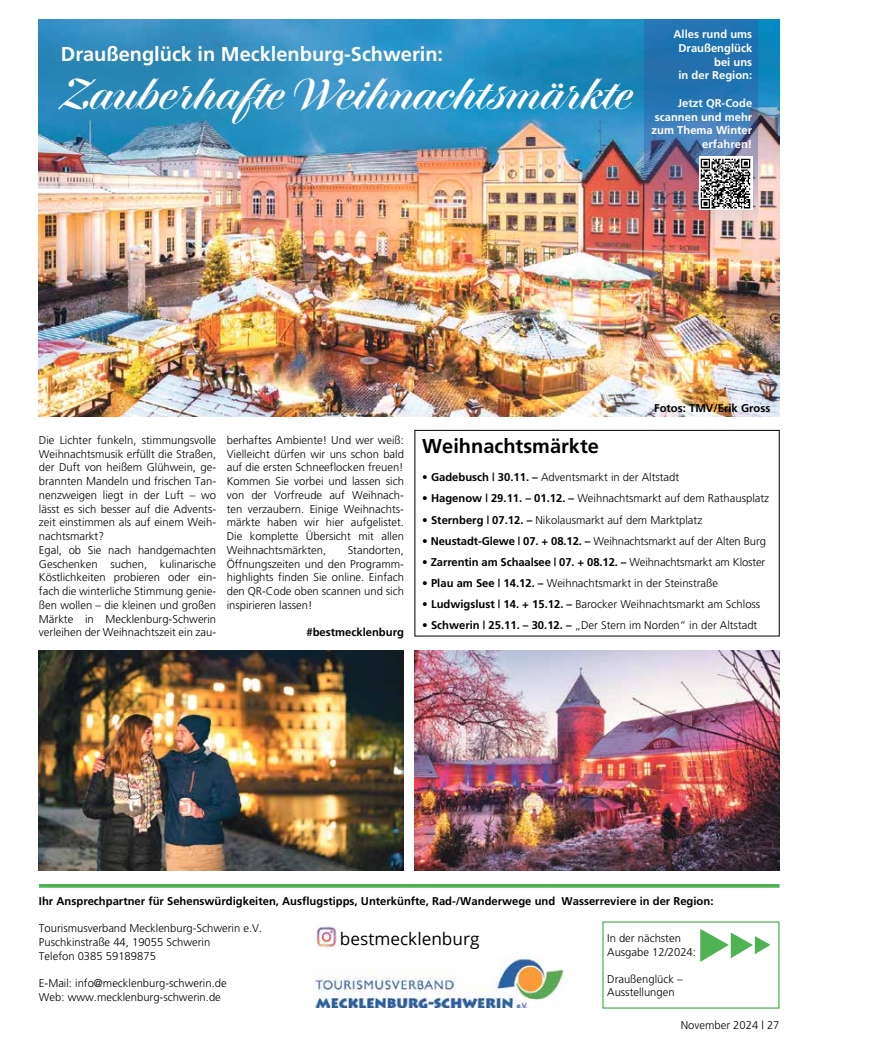
<style>
.page{position:relative;width:877px;height:1049px;background:#fff}
.page>*{position:absolute;margin:0;border:0;box-sizing:border-box;transform-origin:0 0}
.t1{font:600 39.38px "Dunhill Script";color:#fff}
.t2{font:700 20px "Frutiger";color:#fff}
.t3{font:700 20px "Frutiger";color:#000}
.t4{font:17.25px "Open Sans";color:#000}
.t5{font:300 11.25px/13.8px "Frutiger";color:#000}
.t6{font:700 11.25px "Frutiger";color:#000}
.t7{font:700 11.25px/13.8px "Frutiger";color:#fff;text-align:right}
.s1{font-weight:700}
.s2{font-weight:300}
</style>
<div class="page">
<img style="left:314px;top:956px;width:250px;height:52px">
<img style="left:316px;top:926px;width:21px;height:22px">
<svg style="left:39px;top:884px;width:741px;height:4px;background:#5bb65d"></svg>
<div style="left:602px;top:921px;width:178px;height:88px;border:1px solid #51b253"></div>
<svg style="left:700px;top:929px;width:70px;height:33px"></svg>
<img style="left:39px;top:19px;width:741px;height:397px">
<div style="left:415px;top:430px;width:365px;height:206px;border:1px solid #000"></div>
<img style="left:39px;top:650px;width:365px;height:220px">
<img style="left:415px;top:650px;width:365px;height:220px">
<img style="left:645px;top:19px;width:113px;height:213px">
<img style="left:699px;top:157px;width:53px;height:53px">
<h2 class="t2" style="left:61px;top:42px;width:384px">Draußenglück in Mecklenburg-Schwerin:</h2>
<h1 class="t1" style="left:58px;top:67px;width:576px">Zauberhafte Weihnachtsmärkte</h1>
<p class="t7" style="left:673px;top:27px;width:80px">Alles rund ums<br>Draußenglück bei uns<br>in der Region:</p>
<p class="t7" style="left:652px;top:96px;width:102px">Jetzt QR-Code scannen und mehr zum Thema Winter erfahren!</p>
<p class="t6" style="left:654px;top:401px;width:118px">Fotos: TMV/Erik Gross</p>
<p class="t5" style="left:39px;top:433px;width:179px">Die Lichter funkeln, stimmungsvolle Weihnachtsmusik erfüllt die Straßen, der Duft von heißem Glühwein, ge&shy;brannten Mandeln und frischen Tan&shy;nenzweigen liegt in der Luft – wo lässt es sich besser auf die Advents&shy;zeit einstimmen als auf einem Weih&shy;nachtsmarkt?<br>Egal, ob Sie nach handgemachten Geschenken suchen, kulinarische Köstlichkeiten probieren oder ein&shy;fach die winterliche Stimmung genie&shy;ßen wollen – die kleinen und großen Märkte in Mecklenburg-Schwerin verleihen der Weihnachtszeit ein zau-</p>
<p class="t5" style="left:227px;top:433px;width:179px;text-align:justify">berhaftes Ambiente! Und wer weiß:<br>Vielleicht dürfen wir uns schon bald auf die ersten Schneeflocken freuen!<br>Kommen Sie vorbei und lassen sich von der Vorfreude auf Weihnach&shy;ten verzaubern. Einige Weihnachts&shy;märkte haben wir hier aufgelistet.<br>Die komplette Übersicht mit allen Weihnachtsmärkten,</p>
<p class="t5" style="left:227px;top:543px;width:179px;text-align:justify;text-indent:121px">Standorten, Öffnungszeiten und den Programm&shy;highlights finden Sie online. Einfach den QR-Code oben scannen und sich inspirieren lassen!</p>
<p class="t6" style="left:306px;top:626px;width:99px">#bestmecklenburg</p>
<h2 class="t3" style="left:422px;top:435px;width:178px">Weihnachtsmärkte</h2>
<p class="t5" style="left:422px;top:471px;width:258px"><span class="s1">• Gadebusch | 30.11. –</span> Adventsmarkt in der Altstadt</p>
<p class="t5" style="left:422px;top:492px;width:348px"><span class="s1">• Hagenow | 29.11. – 01.12. –</span> Weihnachtsmarkt auf dem Rathausplatz</p>
<p class="t5" style="left:422px;top:513px;width:282px"><span class="s1">• Sternberg | 07.12. –</span> Nikolausmarkt auf dem Marktplatz</p>
<p class="t5" style="left:422px;top:534px;width:345px"><span class="s1">• Neustadt-Glewe | 07. + 08.12. –</span> Weihnachtsmarkt auf der Alten Burg</p>
<p class="t6" style="left:422px;top:555px;width:345px">• Zarrentin am Schaalsee | 07. + 08.12. – <span class="s2">Weihnachtsmarkt am Kloster</span></p>
<p class="t5" style="left:422px;top:576px;width:297px"><span class="s1">• Plau am See | 14.12. –</span> Weihnachtsmarkt in der Steinstraße</p>
<p class="t5" style="left:422px;top:597px;width:340px"><span class="s1">• Ludwigslust | 14. + 15.12. –</span> Barocker Weihnachtsmarkt am Schloss</p>
<p class="t5" style="left:422px;top:618px;width:337px"><span class="s1">• Schwerin | 25.11. – 30.12. –</span> „Der Stern im Norden“ in der Altstadt</p>
<p class="t6" style="left:39px;top:894px;width:676px">Ihr Ansprechpartner für Sehenswürdigkeiten, Ausflugstipps, Unterkünfte, Rad-/Wanderwege und Wasserreviere in der Region:</p>
<p class="t5" style="left:39px;top:921px;width:225px">Tourismusverband Mecklenburg-Schwerin e.V.<br>Puschkinstraße 44, 19055 Schwerin<br>Telefon 0385 59189875</p>
<p class="t5" style="left:39px;top:976px;width:189px">E-Mail: info@mecklenburg-schwerin.de<br>Web: www.mecklenburg-schwerin.de</p>
<h3 class="t4" style="left:340px;top:926px;width:141px">bestmecklenburg</h3>
<p class="t5" style="left:607px;top:932px;width:90px">In der nächsten<br>Ausgabe 12/2024:</p>
<p class="t5" style="left:607px;top:972px;width:77px">Draußenglück –<br>Ausstellungen</p>
<p class="t5" style="left:681px;top:1019px;width:100px">November 2024 | 27</p>
</div>
